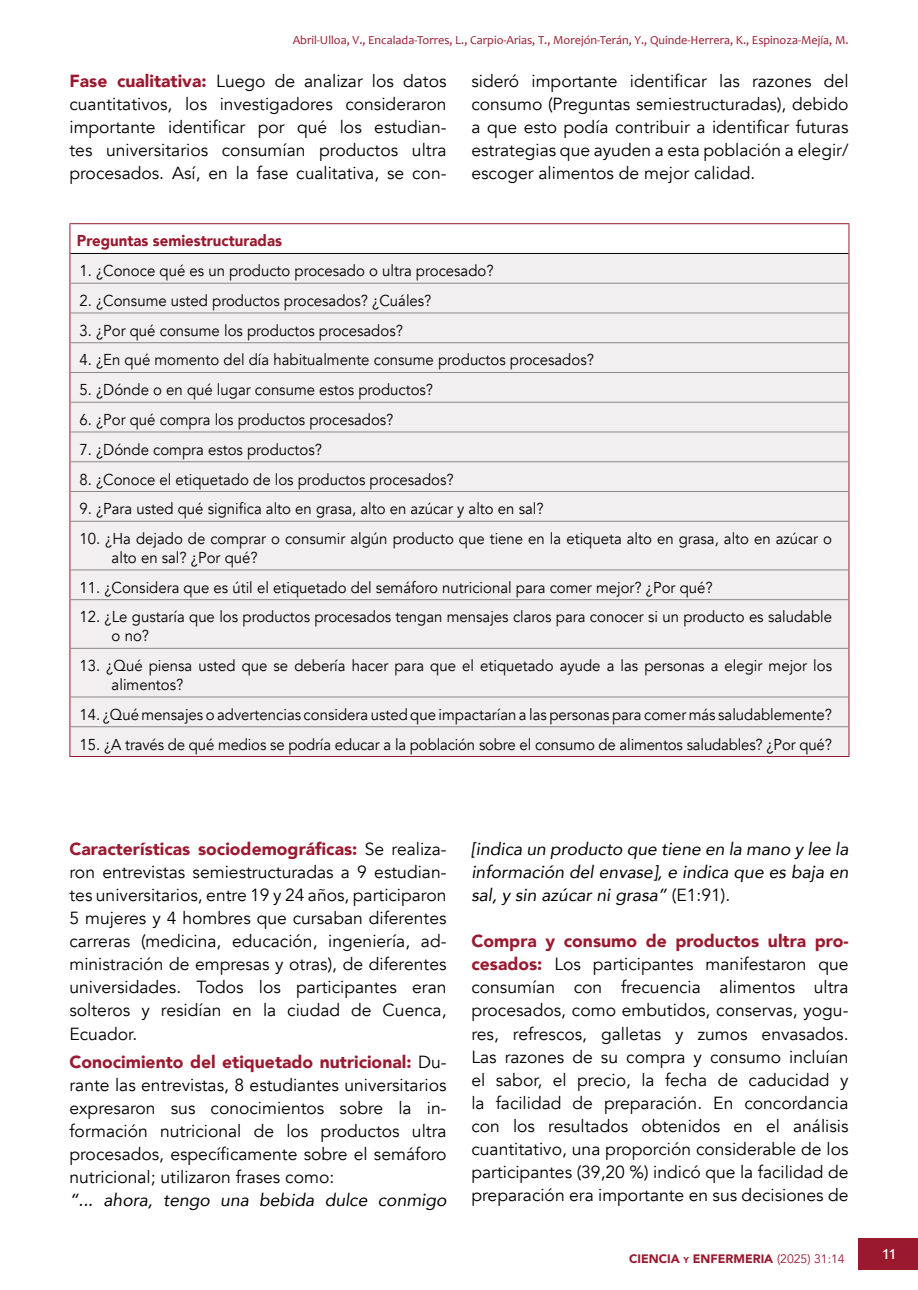
<style>
.page{position:relative;width:918px;height:1290px;background:#fff}
.page>*{position:absolute;margin:0;border:0;box-sizing:border-box;transform-origin:0 0}
.t1{font:19.25px "Candara";color:#fff}
.t2{font:17.5px/23.1px "Avenir";color:#000;text-align:justify}
.t3{font:italic 17.5px/23.1px "Avenir";color:#000;text-align:justify}
.t4{font:15.75px/18.9px "Avenir";color:#000;scale:.95 1}
.t5{font:900 15.75px "Avenir";color:#9b192f;scale:.95 1}
.t6{font:12.25px "Candara";color:#9b192f}
.t7{font:900 12.25px "Avenir";color:#9b192f}
.s1{font-weight:900;color:#9b192f}
.s2{font-style:normal}
.s3{font-size:8.58px}
.s4{font-weight:400}
</style>
<div class="page">
<div style="left:858px;top:1238px;width:60px;height:31px;background:#9b192f"></div>
<div style="left:70px;top:254px;width:778px;height:502px;background:#f2eff0"></div>
<hr style="left:70px;top:253px;width:778px;height:1px;background:#000">
<hr style="left:69px;top:223px;width:780px;height:1px;background:#9b192f">
<svg style="left:69px;top:224px;width:1px;height:29px"></svg>
<svg style="left:848px;top:224px;width:1px;height:29px"></svg>
<hr style="left:69px;top:253px;width:1px;height:30px;background:#9b192f">
<hr style="left:848px;top:253px;width:1px;height:30px;background:#9b192f">
<hr style="left:69px;top:283px;width:1px;height:30px;background:#9b192f">
<hr style="left:848px;top:283px;width:1px;height:30px;background:#9b192f">
<hr style="left:69px;top:313px;width:1px;height:30px;background:#9b192f">
<hr style="left:848px;top:313px;width:1px;height:30px;background:#9b192f">
<svg style="left:69px;top:343px;width:1px;height:29px"></svg>
<svg style="left:848px;top:343px;width:1px;height:29px"></svg>
<hr style="left:69px;top:372px;width:1px;height:30px;background:#9b192f">
<hr style="left:848px;top:372px;width:1px;height:30px;background:#9b192f">
<hr style="left:69px;top:402px;width:1px;height:30px;background:#9b192f">
<hr style="left:848px;top:402px;width:1px;height:30px;background:#9b192f">
<hr style="left:69px;top:432px;width:1px;height:30px;background:#9b192f">
<hr style="left:848px;top:432px;width:1px;height:30px;background:#9b192f">
<svg style="left:69px;top:462px;width:1px;height:29px"></svg>
<svg style="left:848px;top:462px;width:1px;height:29px"></svg>
<hr style="left:69px;top:491px;width:1px;height:30px;background:#9b192f">
<hr style="left:848px;top:491px;width:1px;height:30px;background:#9b192f">
<hr style="left:69px;top:521px;width:1px;height:49px;background:#9b192f">
<hr style="left:848px;top:521px;width:1px;height:49px;background:#9b192f">
<hr style="left:69px;top:570px;width:1px;height:30px;background:#9b192f">
<hr style="left:848px;top:570px;width:1px;height:30px;background:#9b192f">
<hr style="left:69px;top:600px;width:1px;height:48px;background:#9b192f">
<hr style="left:848px;top:600px;width:1px;height:48px;background:#9b192f">
<hr style="left:69px;top:648px;width:1px;height:49px;background:#9b192f">
<hr style="left:848px;top:648px;width:1px;height:49px;background:#9b192f">
<hr style="left:69px;top:697px;width:1px;height:30px;background:#9b192f">
<hr style="left:848px;top:697px;width:1px;height:30px;background:#9b192f">
<svg style="left:69px;top:727px;width:1px;height:29px"></svg>
<svg style="left:848px;top:727px;width:1px;height:29px"></svg>
<hr style="left:69px;top:756px;width:780px;height:1px;background:#9b192f">
<hr style="left:70px;top:283px;width:778px;height:1px;background:#87888a">
<hr style="left:70px;top:312px;width:778px;height:1px;background:#87888a">
<hr style="left:70px;top:342px;width:778px;height:1px;background:#87888a">
<hr style="left:70px;top:372px;width:778px;height:1px;background:#87888a">
<hr style="left:70px;top:402px;width:778px;height:1px;background:#87888a">
<hr style="left:70px;top:431px;width:778px;height:1px;background:#87888a">
<hr style="left:70px;top:461px;width:778px;height:1px;background:#87888a">
<hr style="left:70px;top:491px;width:778px;height:1px;background:#87888a">
<hr style="left:70px;top:521px;width:778px;height:1px;background:#87888a">
<hr style="left:70px;top:569px;width:778px;height:1px;background:#87888a">
<hr style="left:70px;top:599px;width:778px;height:1px;background:#87888a">
<hr style="left:70px;top:648px;width:778px;height:1px;background:#87888a">
<hr style="left:70px;top:696px;width:778px;height:1px;background:#87888a">
<hr style="left:70px;top:726px;width:778px;height:1px;background:#87888a">
<p class="t6" style="left:293px;top:32px;width:557px">Abril-Ulloa, V., Encalada-Torres, L., Carpio-Arias, T., Morejón-Terán, Y., Quinde-Herrera, K., Espinoza-Mejía, M.</p>
<p class="t2" style="left:69px;top:70px;width:379px"><span class="s1">Fase cualitativa:</span> Luego de analizar los datos cuantitativos, los investigadores consideraron importante identificar por qué los estudian&shy;tes universitarios consumían productos ultra procesados. Así, en la fase cualitativa, se con-</p>
<p class="t2" style="left:471px;top:70px;width:379px">sideró importante identificar las razones del consumo (Preguntas semiestructuradas), debido a que esto podía contribuir a identificar futuras estrategias que ayuden a esta población a elegir/ escoger alimentos de mejor calidad.</p>
<p class="t5" style="left:77px;top:227px;width:217px">Preguntas semiestructuradas</p>
<p class="t4" style="left:79px;top:262px;width:437px">1. ¿Conoce qué es un producto procesado o ultra procesado?</p>
<p class="t4" style="left:79px;top:291px;width:372px">2. ¿Consume usted productos procesados? ¿Cuáles?</p>
<p class="t4" style="left:79px;top:321px;width:342px">3. ¿Por qué consume los productos procesados?</p>
<p class="t4" style="left:79px;top:351px;width:543px">4. ¿En qué momento del día habitualmente consume productos procesados?</p>
<p class="t4" style="left:79px;top:381px;width:374px">5. ¿Dónde o en qué lugar consume estos productos?</p>
<p class="t4" style="left:79px;top:410px;width:332px">6. ¿Por qué compra los productos procesados?</p>
<p class="t4" style="left:79px;top:440px;width:257px">7. ¿Dónde compra estos productos?</p>
<p class="t4" style="left:79px;top:470px;width:395px">8. ¿Conoce el etiquetado de los productos procesados?</p>
<p class="t4" style="left:79px;top:500px;width:490px">9. ¿Para usted qué significa alto en grasa, alto en azúcar y alto en sal?</p>
<p class="t4" style="left:112px;top:529px;width:760px;text-indent:-32px">10. ¿Ha dejado de comprar o consumir algún producto que tiene en la etiqueta alto en grasa, alto en azúcar o alto en sal? ¿Por qué?</p>
<p class="t4" style="left:79px;top:578px;width:668px">11. ¿Considera que es útil el etiquetado del semáforo nutricional para comer mejor? ¿Por qué?</p>
<p class="t4" style="left:112px;top:608px;width:760px;text-indent:-32px">12. ¿Le gustaría que los productos procesados tengan mensajes claros para conocer si un producto es saludable o no?</p>
<p class="t4" style="left:112px;top:656px;width:760px;text-indent:-32px">13. ¿Qué piensa usted que se debería hacer para que el etiquetado ayude a las personas a elegir mejor los alimentos?</p>
<p class="t4" style="left:79px;top:705px;width:794px">14. ¿Qué mensajes o advertencias considera usted que impactarían a las personas para comer más saludablemente?</p>
<p class="t4" style="left:79px;top:735px;width:794px">15. ¿A través de qué medios se podría educar a la población sobre el consumo de alimentos saludables? ¿Por qué?</p>
<p class="t2" style="left:69px;top:837px;width:379px"><span class="s1">Características sociodemográficas:</span> Se realiza&shy;ron entrevistas semiestructuradas a 9 estudian&shy;tes universitarios, entre 19 y 24 años, participaron 5 mujeres y 4 hombres que cursaban diferentes carreras (medicina, educación, ingeniería, ad&shy;ministración de empresas y otras), de diferentes universidades. Todos los participantes eran solteros y residían en la ciudad de Cuenca, Ecuador.</p>
<p class="t2" style="left:69px;top:1050px;width:379px"><span class="s1">Conocimiento del etiquetado nutricional:</span> Du&shy;rante las entrevistas, 8 estudiantes universitarios expresaron sus conocimientos sobre la in&shy;formación nutricional de los productos ultra procesados, específicamente sobre el semáforo nutricional; utilizaron frases como:</p>
<p class="t3" style="left:69px;top:1188px;width:379px">“... ahora, tengo una bebida dulce conmigo</p>
<p class="t3" style="left:471px;top:837px;width:379px">[indica un producto que tiene en la mano y lee la información del envase], e indica que es baja en sal, y sin azúcar ni grasa” <span class="s2">(E1:91).</span></p>
<p class="t2" style="left:471px;top:930px;width:379px"><span class="s1">Compra y consumo de productos ultra pro&shy;cesados:</span> Los participantes manifestaron que consumían con frecuencia alimentos ultra procesados, como embutidos, conservas, yogu&shy;res, refrescos, galletas y zumos envasados.<br>Las razones de su compra y consumo incluían el sabor, el precio, la fecha de caducidad y la facilidad de preparación. En concordancia con los resultados obtenidos en el análisis cuantitativo, una proporción considerable de los participantes (39,20 %) indicó que la facilidad de preparación era importante en sus decisiones de</p>
<p class="t7" style="left:629px;top:1248px;width:217px">CIENCIA <span class="s3">y</span> ENFERMERIA <span class="s4">(2025) 31:14</span></p>
<p class="t1" style="left:882px;top:1240px;width:15px">11</p>
</div>
